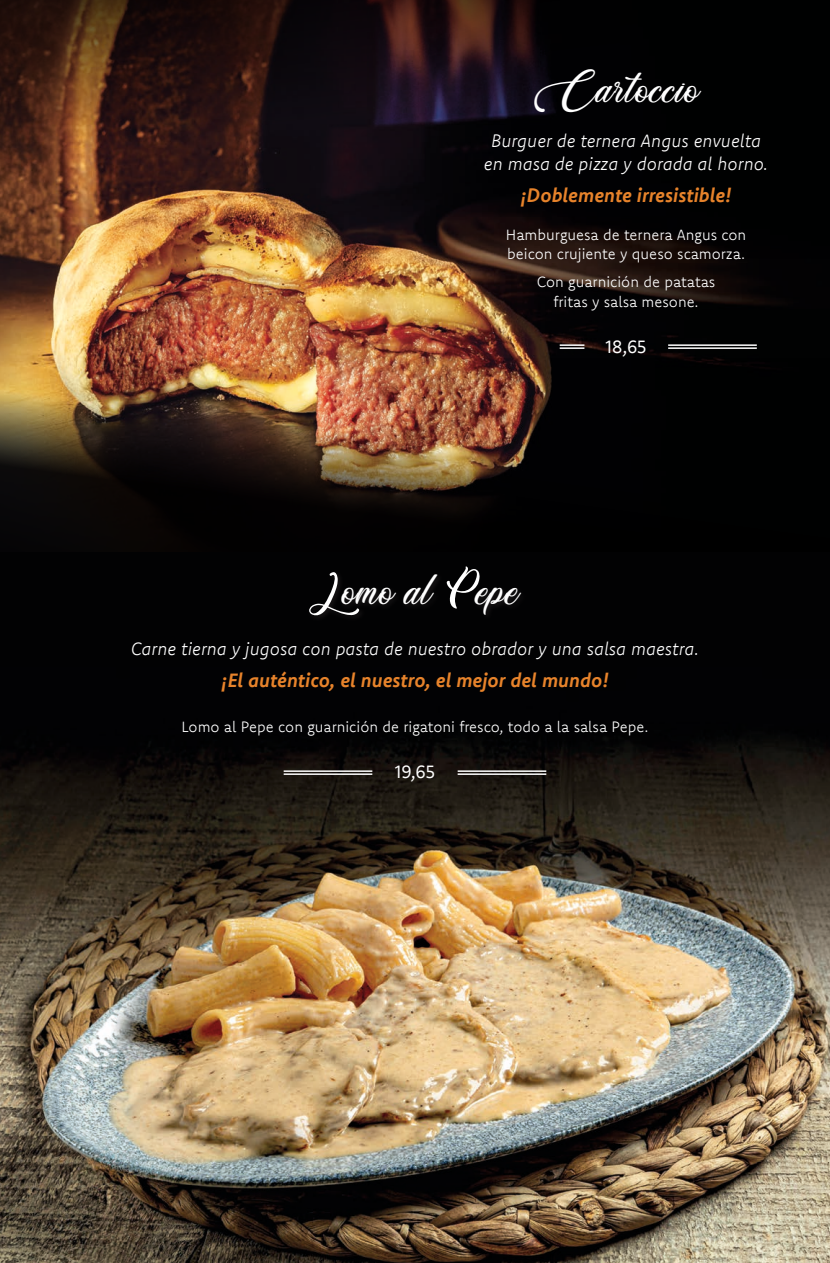
<style>
.page{position:relative;width:830px;height:1263px;background:#fff}
.page>*{position:absolute;margin:0;border:0;box-sizing:border-box;transform-origin:0 0}
.t1{font:42.45px "Weather Sunday Personal Use";letter-spacing:.01em;color:#fff}
.t2{font:42px "Weather Sunday Personal Use";letter-spacing:.01em;color:#fff}
.t3{font:italic 700 19.5px "Komet";color:#e7832b}
.t4{font:italic 300 18px/22.5px "Komet";color:#fff;text-align:center}
.t5{font:18px "Komet";color:#fff}
.t6{font:300 15px/19.5px "Komet";color:#fff}
</style>
<div class="page">
<img style="left:0;top:258px;width:829px;height:100px">
<svg style="left:0;top:0;width:829px;height:258px;background:#281711"></svg>
<img style="left:0;top:358px;width:829px;height:195px">
<img style="left:0;top:553px;width:829px;height:710px">
<hr style="left:667px;top:347px;width:89px;height:2px;background:#fff">
<hr style="left:667px;top:344px;width:89px;height:2px;background:#fff">
<hr style="left:559px;top:347px;width:25px;height:2px;background:#fff">
<hr style="left:559px;top:344px;width:25px;height:2px;background:#fff">
<hr style="left:283px;top:773px;width:89px;height:2px;background:#fff">
<hr style="left:283px;top:770px;width:89px;height:2px;background:#fff">
<hr style="left:457px;top:773px;width:89px;height:2px;background:#fff">
<hr style="left:457px;top:770px;width:89px;height:2px;background:#fff">
<div style="left:307px;top:570px;width:58px;height:52px;background:#020203"></div>
<svg style="left:309px;top:569px;width:50px;height:48px"></svg>
<div style="left:339px;top:572px;width:187px;height:49px;background:#231f20;opacity:.75"></div>
<svg style="left:446px;top:566px;width:33px;height:43px"></svg>
<h2 class="t2" style="left:533px;top:62px;width:167px">Cartoccio</h2>
<p class="t4" style="left:483px;top:129px;width:286px">Burguer de ternera Angus envuelta en masa de pizza y dorada al horno.</p>
<h3 class="t3" style="left:520px;top:183px;width:212px">¡Doblemente irresistible!</h3>
<p class="t6" style="left:505px;top:224px;width:242px">Hamburguesa de ternera Angus con beicon crujiente y queso scamorza.</p>
<p class="t6" style="left:536px;top:272px;width:180px;text-align:center">Con guarnición de patatas fritas y salsa mesone.</p>
<p class="t5" style="left:605px;top:335px;width:43px">18,65</p>
<h1 class="t1" style="left:343px;top:564px;width:178px">omo al epe</h1>
<p class="t4" style="left:131px;top:637px;width:569px">Carne tierna y jugosa con pasta de nuestro obrador y una salsa maestra.</p>
<h3 class="t3" style="left:221px;top:668px;width:389px">¡El auténtico, el nuestro, el mejor del mundo!</h3>
<p class="t6" style="left:181px;top:717px;width:468px">Lomo al Pepe con guarnición de rigatoni fresco, todo a la salsa Pepe.</p>
<p class="t5" style="left:394px;top:760px;width:42px">19,65</p>
</div>
